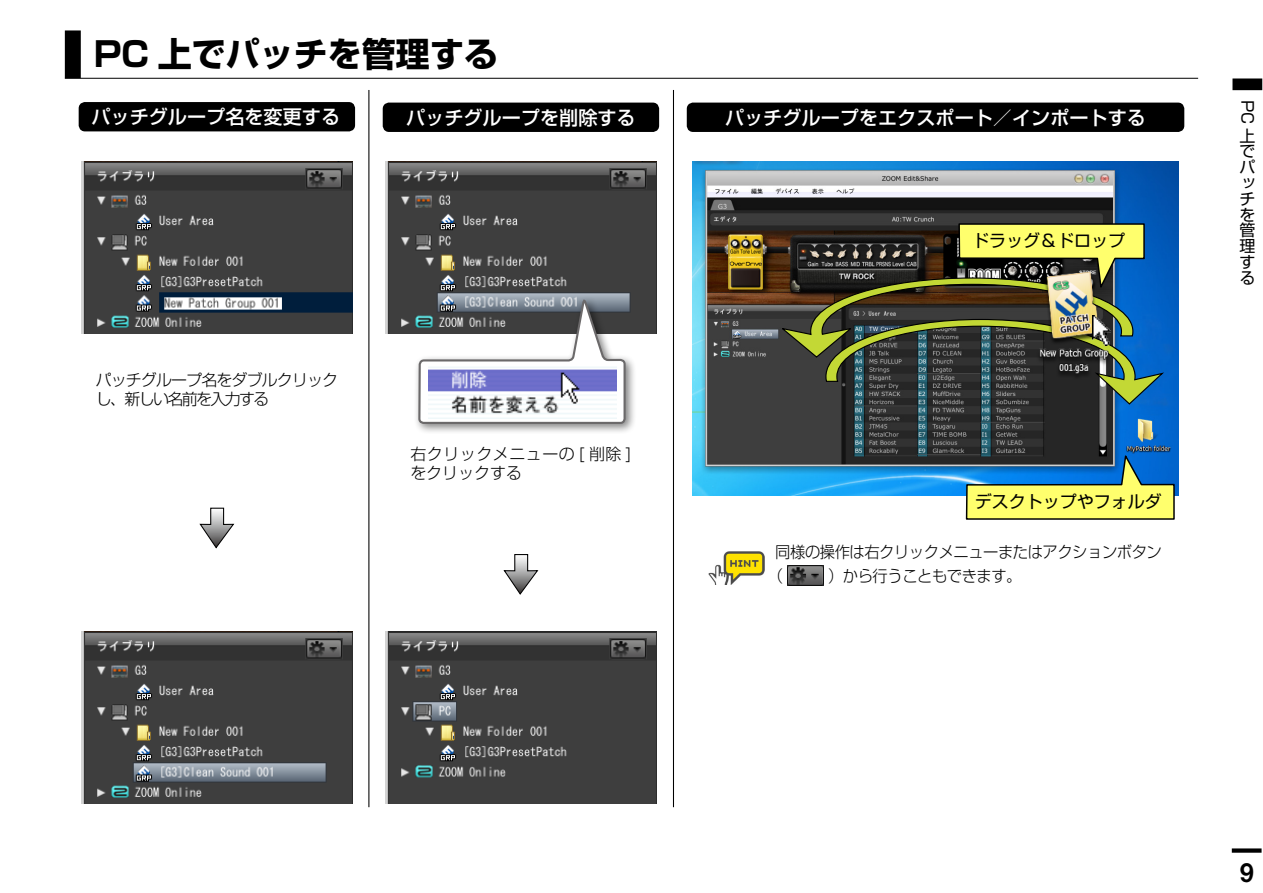
<style>
.page{position:relative;width:1263px;height:893px;background:#fff}
.page>*{position:absolute;margin:0;border:0;box-sizing:border-box;transform-origin:0 0}
.t1{font:700 34.05px "Shin Go Pr 5";color:#000}
.t2{font:25.5px "Midashi Go Pr 6 N MB31";color:#000}
.t3{font:500 19.2px "Shin Go Pr 5";color:#fff}
.t4{font:16.95px "Shin Go Pr 5";color:#000}
.t5{font:300 15.9px/23.2px "Shin Go Pr 5";letter-spacing:-.03em;color:#000;scale:.96 1}
.t6{font:300 15.9px/19.2px "Shin Go Pr 5";letter-spacing:-.055em;color:#000}
.t7{font:300 15.9px/19.2px "Shin Go Pr 5";letter-spacing:.035em;color:#000}
.t8{font:15.9px/15.8px "Shin Go Pr 5";color:#000;text-align:justify}
</style>
<div class="page">
<div style="left:67px;top:33px;width:12px;height:43px;background:#000"></div>
<div style="left:65px;top:30px;width:16px;height:48px;border:4px solid #000"></div>
<div style="left:1232px;top:848px;width:29px;height:5px;background:#000"></div>
<div style="left:1234px;top:81px;width:26px;height:7px;background:#000"></div>
<div style="left:1232px;top:78px;width:30px;height:12px;border:4px solid #000"></div>
<hr style="left:65px;top:78px;width:1133px;height:1px;background:#000">
<div style="left:81px;top:104px;width:272px;height:25px;background:#000;border-radius:4px"></div>
<div style="left:79px;top:102px;width:276px;height:29px;border:4px solid #000;border-radius:4px"></div>
<svg style="left:199px;top:507px;width:36px;height:42px"></svg>
<img style="left:385px;top:162px;width:272px;height:172px">
<hr style="left:368px;top:90px;width:1px;height:717px;background:#000">
<div style="left:385px;top:105px;width:272px;height:25px;background:#000;border-radius:4px"></div>
<div style="left:383px;top:103px;width:276px;height:29px;border:4px solid #000;border-radius:4px"></div>
<svg style="left:503px;top:554px;width:36px;height:41px"></svg>
<div style="left:413px;top:294px;width:224px;height:140px;background:#000;opacity:.5"></div>
<svg style="left:417px;top:279px;width:210px;height:146px"></svg>
<img style="left:429px;top:366px;width:187px;height:52px">
<hr style="left:673px;top:90px;width:1px;height:717px;background:#000">
<div style="left:689px;top:105px;width:493px;height:25px;background:#000;border-radius:4px"></div>
<div style="left:687px;top:103px;width:497px;height:29px;border:4px solid #000;border-radius:4px"></div>
<img style="left:709px;top:552px;width:56px;height:32px">
<img style="left:787px;top:566px;width:37px;height:20px">
<img style="left:81px;top:162px;width:272px;height:172px">
<img style="left:81px;top:631px;width:272px;height:173px">
<img style="left:385px;top:631px;width:272px;height:173px">
<img style="left:692px;top:162px;width:486px;height:334px">
<svg style="left:965px;top:451px;width:210px;height:69px;background:#89a980"></svg>
<svg style="left:781px;top:223px;width:383px;height:182px;background:#4c5949"></svg>
<img style="left:1030px;top:268px;width:89px;height:112px">
<img style="left:1093px;top:316px;width:18px;height:30px">
<h1 class="t1" style="left:94px;top:27px;width:406px">PC 上でパッチを管理する</h1>
<p class="t3" style="left:91px;top:101px;width:250px">パッチグループ名を変更する</p>
<p class="t3" style="left:406px;top:101px;width:231px">パッチグループを削除する</p>
<p class="t6" style="left:96px;top:369px;width:244px">パッチグループ名をダブルクリックし、新しい名前を入力する</p>
<p class="t7" style="left:410px;top:443px;width:223px">右クリックメニューの [ 削除 ]をクリックする</p>
<p class="t3" style="left:725px;top:101px;width:422px">パッチグループをエクスポート／インポートする</p>
<p class="t4" style="left:972px;top:226px;width:155px">ドラッグ＆ドロップ</p>
<p class="t8" style="left:1257px;top:100px;width:26px;rotate:90deg">PC</p>
<p class="t8" style="left:1239px;top:126px;width:17px">上でパッチを管理する</p>
<p class="t4" style="left:975px;top:488px;width:189px">デスクトップやフォルダ</p>
<p class="t5" style="left:768px;top:539px;width:412px;text-indent:8px">同様の操作は右クリックメニューまたはアクションボタン（</p>
<p class="t5" style="left:828px;top:562px;width:203px">）から行うこともできます。</p>
<h2 class="t2" style="left:1240px;top:852px;width:16px">9</h2>
</div>
